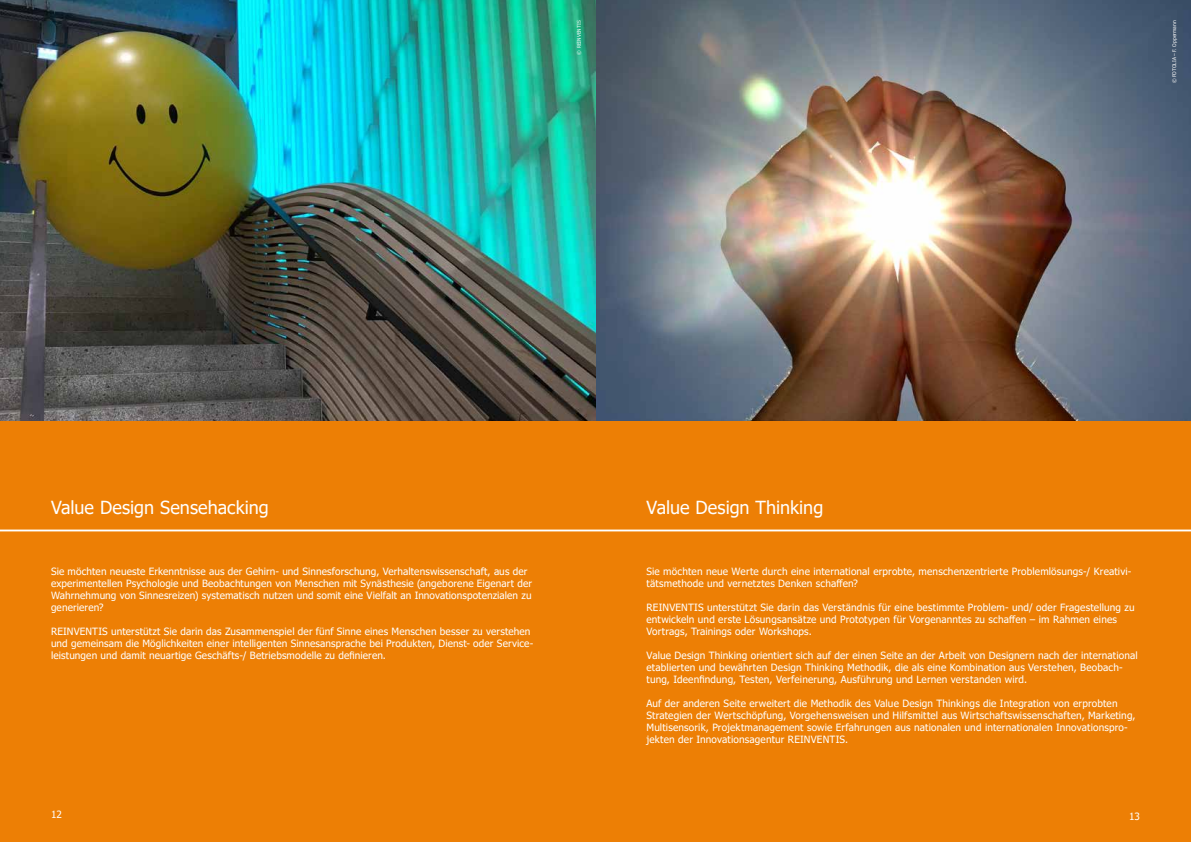
<style>
.page{position:relative;width:1191px;height:842px;background:#fff}
.page>*{position:absolute;margin:0;border:0;box-sizing:border-box;transform-origin:0 0}
.t1{font:18px "Tahoma";color:#fff}
.t2{font:10px/12px "Tahoma";letter-spacing:.015em;color:#fff}
.t3{font:5px "Tahoma";color:#f8f8f8}
</style>
<div class="page">
<div style="left:0;top:421px;width:1191px;height:421px;background:#ed7f05"></div>
<img style="left:0;top:0;width:1191px;height:421px">
<hr style="left:0;top:530px;width:1191px;height:1px;background:#fff">
<p class="t3" style="left:575px;top:55px;width:36px;rotate:-90deg">© REINVENTIS</p>
<p class="t3" style="left:1171px;top:83px;width:64px;rotate:-90deg">© FOTOLIA – F. Oppermann</p>
<h1 class="t1" style="left:51px;top:496px;width:219px">Value Design Sensehacking</h1>
<p class="t2" style="left:51px;top:566px;width:483px">Sie möchten neueste Erkenntnisse aus der Gehirn- und Sinnesforschung, Verhaltenswissenschaft, aus der experimentellen Psychologie und Beobachtungen von Menschen mit Synästhesie (angeborene Eigenart der Wahrnehmung von Sinnesreizen) systematisch nutzen und somit eine Vielfalt an Innovationspotenzialen zu generieren?</p>
<p class="t2" style="left:51px;top:626px;width:484px">REINVENTIS unterstützt Sie darin das Zusammenspiel der fünf Sinne eines Menschen besser zu verstehen und gemeinsam die Möglichkeiten einer intelligenten Sinnesansprache bei Produkten, Dienst- oder Service&shy;leistungen und damit neuartige Geschäfts-/ Betriebsmodelle zu definieren.</p>
<h1 class="t1" style="left:646px;top:496px;width:178px">Value Design Thinking</h1>
<p class="t2" style="left:646px;top:566px;width:486px">Sie möchten neue Werte durch eine international erprobte, menschenzentrierte Problemlösungs-/ Kreativi&shy;tätsmethode und vernetztes Denken schaffen?</p>
<p class="t2" style="left:646px;top:602px;width:489px">REINVENTIS unterstützt Sie darin das Verständnis für eine bestimmte Problem- und/ oder Fragestellung zu entwickeln und erste Lösungsansätze und Prototypen für Vorgenanntes zu schaffen – im Rahmen eines<br>Vortrags, Trainings oder Workshops.</p>
<p class="t2" style="left:646px;top:650px;width:493px">Value Design Thinking orientiert sich auf der einen Seite an der Arbeit von Designern nach der international etablierten und bewährten Design Thinking Methodik, die als eine Kombination aus Verstehen, Beobach&shy;tung, Ideenfindung, Testen, Verfeinerung, Ausführung und Lernen verstanden wird.</p>
<p class="t2" style="left:646px;top:698px;width:490px">Auf der anderen Seite erweitert die Methodik des Value Design Thinkings die Integration von erprobten Strategien der Wertschöpfung, Vorgehensweisen und Hilfsmittel aus Wirtschaftswissenschaften, Marketing, Multisensorik, Projektmanagement sowie Erfahrungen aus nationalen und internationalen Innovationspro&shy;jekten der Innovationsagentur REINVENTIS.</p>
<p class="t2" style="left:51px;top:809px;width:12px">12</p>
<p class="t2" style="left:1129px;top:811px;width:12px">13</p>
</div>
